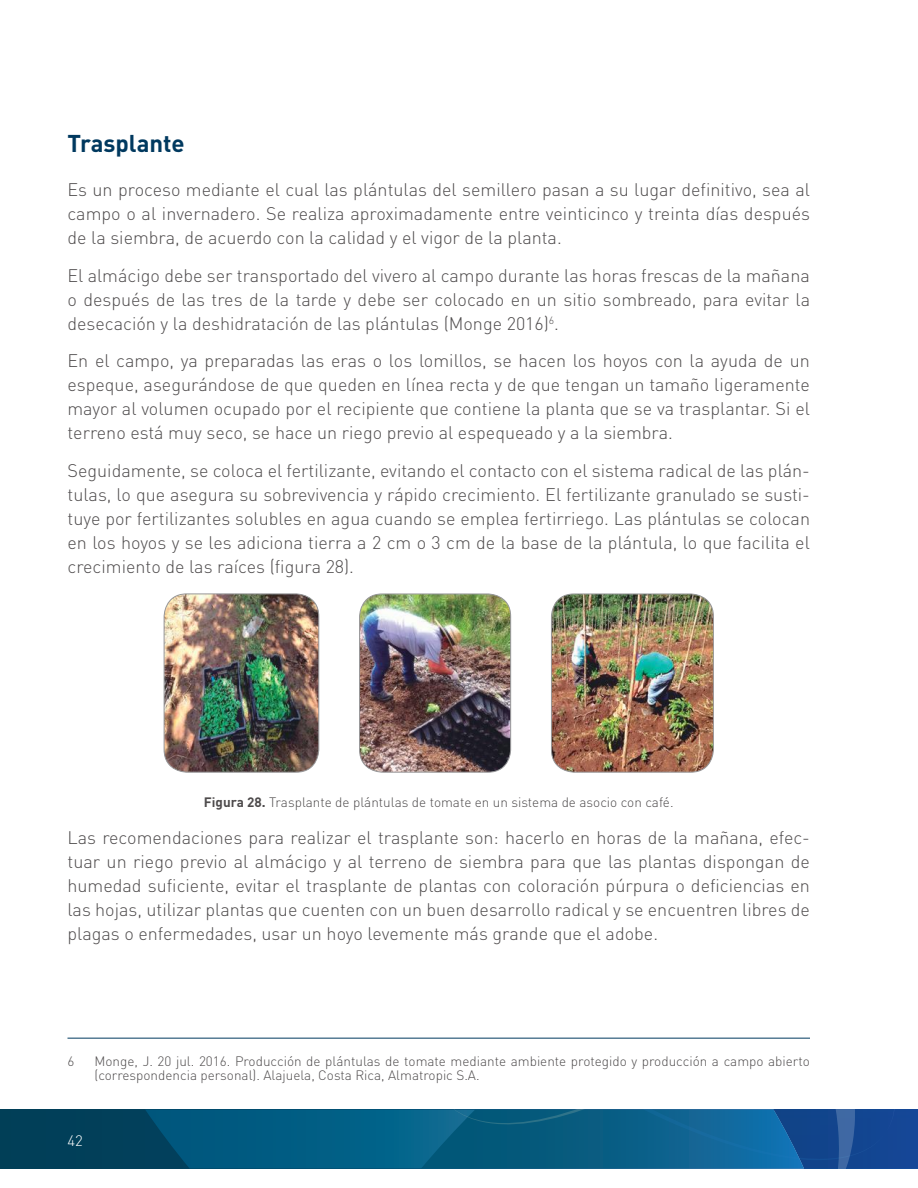
<style>
.page{position:relative;width:918px;height:1188px;background:#fff}
.page>*{position:absolute;margin:0;border:0;box-sizing:border-box;transform-origin:0 0}
.t1{font:700 24px "DIN Pro";color:#00395f}
.t2{font:300 18px/24px "DIN Pro";color:#4e4b4c;text-align:justify}
.t3{font:300 15px "DIN Pro";color:#fff}
.t4{font:300 13.5px/14.2px "DIN Pro";color:#4e4b4c}
.s1{font-weight:700}
</style>
<div class="page">
<div style="left:0;top:1110px;width:918px;height:59px;background:#013f59"></div>
<svg style="left:146px;top:1110px;width:772px;height:59px;background:#095b88"></svg>
<img style="left:164px;top:594px;width:155px;height:178px">
<div style="left:164px;top:594px;width:155px;height:178px;border:1px solid #969698;border-radius:23px"></div>
<img style="left:360px;top:594px;width:151px;height:178px">
<div style="left:359px;top:594px;width:152px;height:178px;border:1px solid #969698;border-radius:23px"></div>
<img style="left:551px;top:594px;width:162px;height:178px">
<div style="left:551px;top:594px;width:163px;height:178px;border:1px solid #969698;border-radius:23px"></div>
<hr style="left:68px;top:1038px;width:742px;height:1px;background:#00395f">
<h1 class="t1" style="left:68px;top:123px;width:119px">Trasplante</h1>
<p class="t2" style="left:68px;top:176px;width:744px">Es un proceso mediante el cual las plántulas del semillero pasan a su lugar definitivo, sea al campo o al invernadero. Se realiza aproximadamente entre veinticinco y treinta días después de la siembra, de acuerdo con la calidad y el vigor de la planta.</p>
<p class="t2" style="left:68px;top:262px;width:744px">El almácigo debe ser transportado del vivero al campo durante las horas frescas de la mañana o después de las tres de la tarde y debe ser colocado en un sitio sombreado, para evitar la desecación y la deshidratación de las plántulas (Monge 2016)<sup>6</sup>.</p>
<p class="t2" style="left:68px;top:347px;width:744px">En el campo, ya preparadas las eras o los lomillos, se hacen los hoyos con la ayuda de un espeque, asegurándose de que queden en línea recta y de que tengan un tamaño ligeramente mayor al volumen ocupado por el recipiente que contiene la planta que se va trasplantar. Si el terreno está muy seco, se hace un riego previo al espequeado y a la siembra.</p>
<p class="t2" style="left:68px;top:457px;width:744px">Seguidamente, se coloca el fertilizante, evitando el contacto con el sistema radical de las plán&shy;tulas, lo que asegura su sobrevivencia y rápido crecimiento. El fertilizante granulado se susti&shy;tuye por fertilizantes solubles en agua cuando se emplea fertirriego. Las plántulas se colocan en los hoyos y se les adiciona tierra a 2 cm o 3 cm de la base de la plántula, lo que facilita el crecimiento de las raíces (figura 28).</p>
<p class="t4" style="left:204px;top:794px;width:471px"><span class="s1">Figura 28.</span> Trasplante de plántulas de tomate en un sistema de asocio con café.</p>
<p class="t2" style="left:68px;top:824px;width:744px">Las recomendaciones para realizar el trasplante son: hacerlo en horas de la mañana, efec&shy;tuar un riego previo al almácigo y al terreno de siembra para que las plantas dispongan de humedad suficiente, evitar el trasplante de plantas con coloración púrpura o deficiencias en las hojas, utilizar plantas que cuenten con un buen desarrollo radical y se encuentren libres de plagas o enfermedades, usar un hoyo levemente más grande que el adobe.</p>
<p class="t4" style="left:68px;top:1053px;width:8px">6</p>
<p class="t4" style="left:94px;top:1053px;width:717px">Monge, J. 20 jul. 2016. Producción de plántulas de tomate mediante ambiente protegido y producción a campo abierto (correspondencia personal). Alajuela, Costa Rica, Almatropic S.A.</p>
<p class="t3" style="left:68px;top:1129px;width:17px">42</p>
</div>
